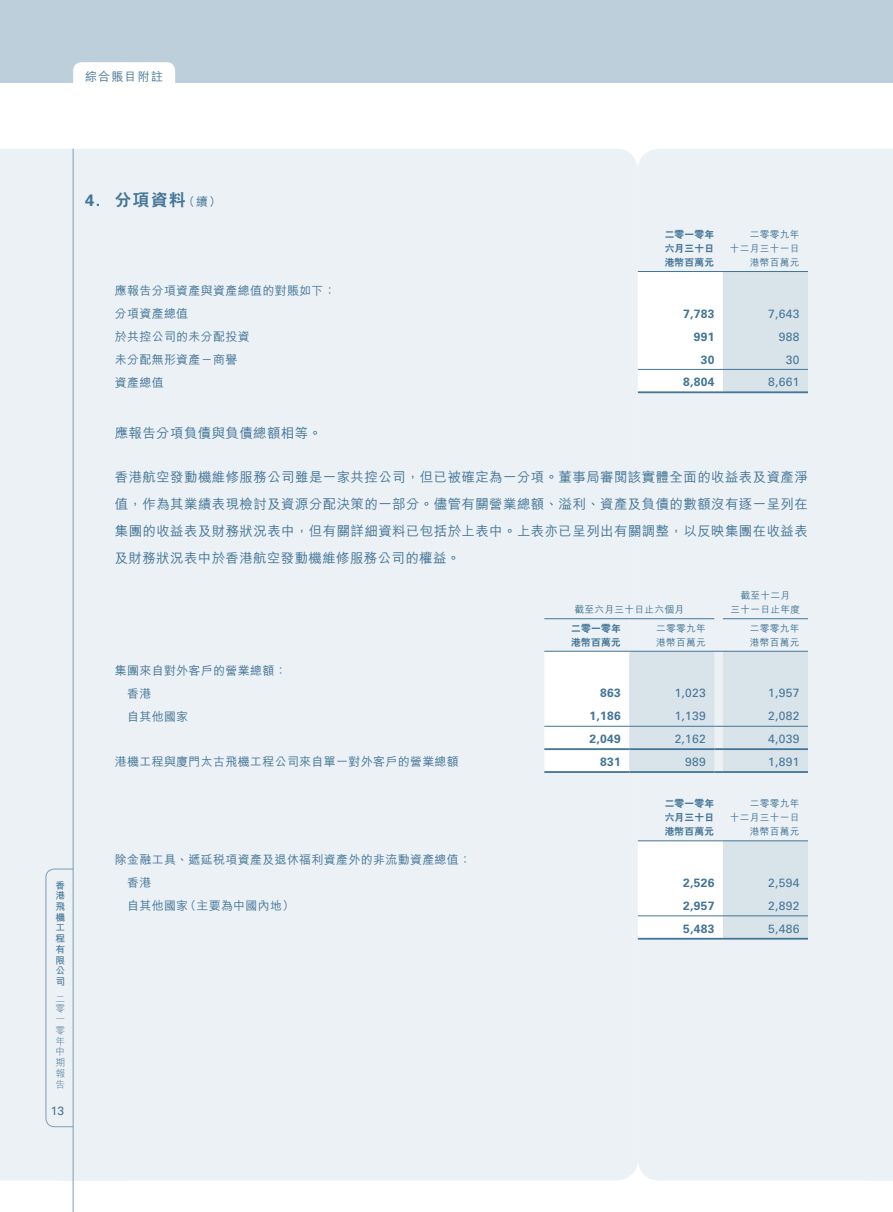
<style>
.page{position:relative;width:893px;height:1212px;background:#fff}
.page>*{position:absolute;margin:0;border:0;box-sizing:border-box;transform-origin:0 0}
.t1{font:800 16.5px "C Hei 2 HK";color:#437597}
.t2{font:500 13.5px/27px "M Hei HK";letter-spacing:.025em;color:#437597;text-align:justify}
.t3{font:500 12px/23px "M Hei HK";letter-spacing:.025em;color:#437597}
.t4{font:12px "Univers";letter-spacing:.025em;color:#437597}
.t5{font:700 12px "Univers";letter-spacing:.025em;color:#437597}
.t6{font:500 9.75px/14.1px "M Hei HK";letter-spacing:.025em;color:#437597;text-align:right}
.t7{font:800 9.75px/14.1px "C Hei 2 HK";letter-spacing:.025em;color:#437597;text-align:justify}
.t8{font:700 9.75px/10.8px "M Hei HK";color:#437597;text-align:justify}
.t9{font:300 9.75px/10.6px "M Hei HK";color:#437597;text-align:justify}
.s1{font-family:"Univers";font-weight:700}
.s2{font-family:"M Hei HK";font-weight:500;font-size:12px}
</style>
<div class="page">
<div style="left:0;top:149px;width:60px;height:1031px;background:#ecf1f5"></div>
<div style="left:0;top:0;width:893px;height:82px;background:#bdcfdb"></div>
<div style="left:638px;top:149px;width:212px;height:1031px;background:#ecf1f5"></div>
<div style="left:43px;top:149px;width:595px;height:1031px;background:#ecf1f5;border-radius:21px"></div>
<div style="left:850px;top:149px;width:43px;height:1031px;background:#ecf1f5"></div>
<div style="left:73px;top:62px;width:102px;height:20px;background:#fff"></div>
<svg style="left:45px;top:868px;width:28px;height:259px"></svg>
<hr style="left:73px;top:149px;width:1px;height:1063px;background:#7b9eb6">
<svg style="left:638px;top:272px;width:170px;height:119px"></svg>
<hr style="left:638px;top:369px;width:85px;height:1px;background:#437597">
<hr style="left:723px;top:369px;width:85px;height:1px;background:#437597">
<hr style="left:638px;top:391px;width:85px;height:2px;background:#437597">
<hr style="left:723px;top:391px;width:85px;height:2px;background:#437597">
<hr style="left:638px;top:271px;width:85px;height:1px;background:#437597">
<hr style="left:723px;top:271px;width:85px;height:1px;background:#437597">
<hr style="left:544px;top:618px;width:85px;height:1px;background:#437597">
<hr style="left:629px;top:618px;width:85px;height:1px;background:#437597">
<hr style="left:723px;top:618px;width:85px;height:1px;background:#437597">
<svg style="left:544px;top:651px;width:264px;height:122px;background:#dfe7ed"></svg>
<hr style="left:723px;top:771px;width:85px;height:2px;background:#437597">
<svg style="left:638px;top:841px;width:170px;height:97px"></svg>
<hr style="left:638px;top:840px;width:85px;height:1px;background:#437597">
<hr style="left:723px;top:840px;width:85px;height:1px;background:#437597">
<hr style="left:638px;top:915px;width:85px;height:1px;background:#437597">
<hr style="left:723px;top:915px;width:85px;height:1px;background:#437597">
<hr style="left:638px;top:938px;width:85px;height:1px;background:#437597">
<hr style="left:723px;top:938px;width:85px;height:1px;background:#437597">
<p class="t3" style="left:85px;top:65px;width:79px">綜合賬目附註</p>
<p class="t8" style="left:55px;top:879px;width:11px">香港飛機工程有限公司</p>
<p class="t9" style="left:55px;top:992px;width:11px">二零一零年中期報告</p>
<p class="t4" style="left:51px;top:1104px;width:15px">1 3</p>
<p class="t1" style="left:85px;top:189px;width:138px"><span class="s1">4.</span> 分項資料<span class="s2">（續）</span></p>
<p class="t3" style="left:115px;top:278px;width:223px">應報告分項資產與資產總值的對賬如下：分項資產總值</p>
<p class="t7" style="left:665px;top:227px;width:51px">二零一零年六月三十日港幣百萬元</p>
<p class="t6" style="left:730px;top:226px;width:71px">二零零九年<br>十二月三十一日港幣百萬元</p>
<p class="t5" style="left:683px;top:306px;width:33px">7,783</p>
<p class="t4" style="left:768px;top:306px;width:33px">7,643</p>
<p class="t3" style="left:115px;top:324px;width:136px">於共控公司的未分配投資</p>
<p class="t5" style="left:694px;top:329px;width:22px">991</p>
<p class="t4" style="left:779px;top:329px;width:22px">988</p>
<p class="t3" style="left:115px;top:347px;width:124px">未分配無形資產－商譽</p>
<p class="t5" style="left:701px;top:352px;width:15px">30</p>
<p class="t4" style="left:786px;top:352px;width:15px">30</p>
<p class="t3" style="left:115px;top:370px;width:50px">資產總值</p>
<p class="t5" style="left:683px;top:375px;width:33px">8,804</p>
<p class="t4" style="left:768px;top:375px;width:29px">8,661</p>
<p class="t2" style="left:115px;top:419px;width:209px">應報告分項負債與負債總額相等。</p>
<p class="t2" style="left:115px;top:463px;width:695px">香港航空發動機維修服務公司雖是一家共控公司，但已被確定為一分項。董事局審閱該實體全面的收益表及資產淨值，作為其業績表現檢討及資源分配決策的一部分。儘管有關營業總額、溢利、資產及負債的數額沒有逐一呈列在集團的收益表及財務狀況表中，但有關詳細資料已包括於上表中。上表亦已呈列出有關調整，以反映集團在收益表及財務狀況表中於香港航空發動機維修服務公司的權益。</p>
<p class="t6" style="left:574px;top:602px;width:111px">截至六月三十日止六個月</p>
<p class="t6" style="left:730px;top:588px;width:71px;text-align:center">截至十二月<br>三十一日止年度</p>
<p class="t3" style="left:127px;top:658px;width:161px;text-indent:-12px">集團來自對外客戶的營業總額：香港</p>
<p class="t7" style="left:571px;top:621px;width:51px">二零一零年港幣百萬元</p>
<p class="t6" style="left:656px;top:620px;width:51px;text-align:left">二零零九年港幣百萬元</p>
<p class="t6" style="left:750px;top:620px;width:51px;text-align:left">二零零九年港幣百萬元</p>
<p class="t5" style="left:600px;top:686px;width:22px">863</p>
<p class="t4" style="left:675px;top:686px;width:33px">1 ,023</p>
<p class="t4" style="left:768px;top:686px;width:33px">1 ,957</p>
<p class="t3" style="left:127px;top:704px;width:63px">自其他國家</p>
<p class="t5" style="left:590px;top:709px;width:33px">1,186</p>
<p class="t4" style="left:675px;top:709px;width:33px">1,139</p>
<p class="t4" style="left:768px;top:709px;width:31px">2,082</p>
<p class="t5" style="left:590px;top:732px;width:33px">2,049</p>
<p class="t4" style="left:675px;top:732px;width:31px">2,1 62</p>
<p class="t4" style="left:768px;top:732px;width:33px">4,039</p>
<p class="t3" style="left:115px;top:749px;width:346px">港機工程與廈門太古飛機工程公司來自單一對外客戶的營業總額</p>
<p class="t5" style="left:600px;top:755px;width:22px">831</p>
<p class="t4" style="left:685px;top:755px;width:22px">989</p>
<p class="t4" style="left:768px;top:755px;width:29px">1 ,891</p>
<p class="t7" style="left:665px;top:797px;width:51px">二零一零年六月三十日港幣百萬元</p>
<p class="t6" style="left:730px;top:796px;width:71px">二零零九年<br>十二月三十一日港幣百萬元</p>
<p class="t3" style="left:127px;top:848px;width:346px;text-indent:-12px">除金融工具、遞延稅項資產及退休福利資產外的非流動資產總值：香港</p>
<p class="t5" style="left:683px;top:876px;width:33px">2,526</p>
<p class="t4" style="left:768px;top:876px;width:33px">2,594</p>
<p class="t3" style="left:127px;top:893px;width:169px">自其他國家（主要為中國內地）</p>
<p class="t5" style="left:683px;top:899px;width:33px">2,957</p>
<p class="t4" style="left:768px;top:898px;width:31px">2,892</p>
<p class="t5" style="left:683px;top:921px;width:33px">5,483</p>
<p class="t4" style="left:768px;top:921px;width:33px">5,486</p>
</div>
